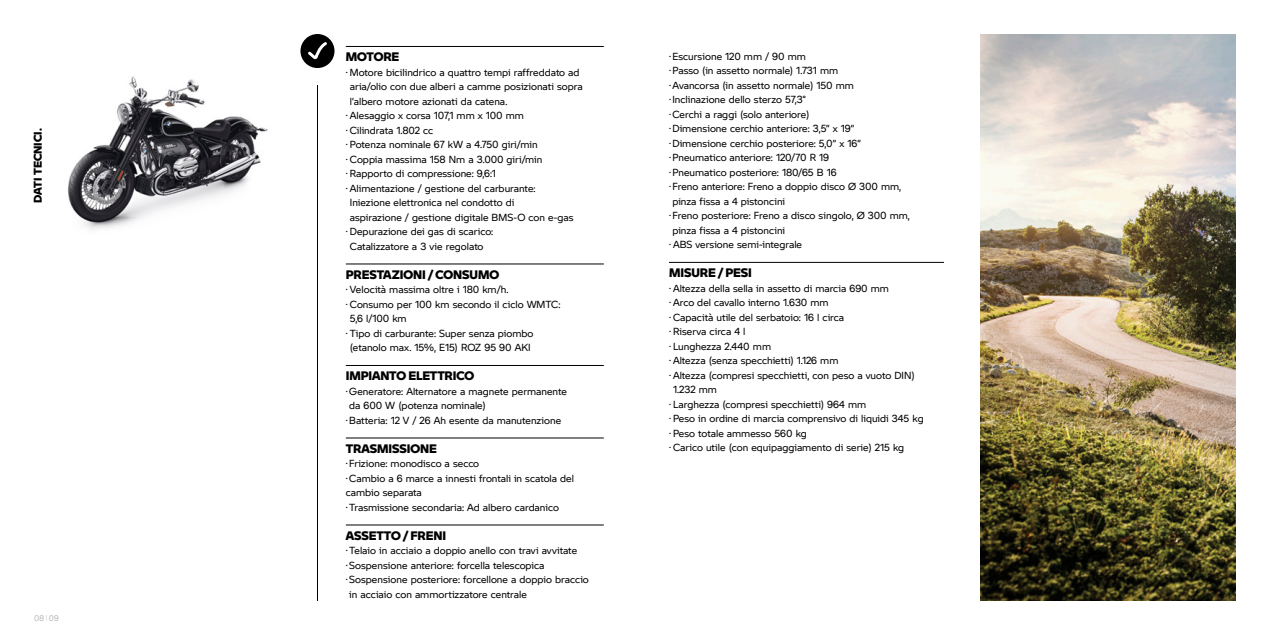
<style>
.page{position:relative;width:1270px;height:635px;background:#fff}
.page>*{position:absolute;margin:0;border:0;box-sizing:border-box;transform-origin:0 0}
.t1{font:800 12px "BMW Motorrad";letter-spacing:-.005em;color:#000}
.t2{font:800 11px "BMW Motorrad";letter-spacing:-.01em;color:#000}
.t3{font:10px/14.5px "BMW Motorrad";color:#000}
.t4{font:8px "BMW Motorrad";color:#bbb}
.s1{font-family:"BMW Type Global Pro";font-weight:300}
</style>
<div class="page">
<img style="left:68px;top:76px;width:200px;height:154px">
<img style="left:981px;top:34px;width:255px;height:567px">
<hr style="left:317px;top:85px;width:1px;height:516px;background:#000">
<div style="left:300px;top:34px;width:34px;height:34px;background:#000;border-radius:50%"></div>
<svg style="left:305px;top:36px;width:25px;height:24px"></svg>
<hr style="left:346px;top:46px;width:258px;height:1px;background:#000">
<hr style="left:346px;top:263px;width:258px;height:1px;background:#000">
<hr style="left:346px;top:365px;width:258px;height:1px;background:#000">
<hr style="left:346px;top:437px;width:258px;height:1px;background:#000">
<hr style="left:346px;top:524px;width:258px;height:1px;background:#000">
<hr style="left:669px;top:262px;width:275px;height:1px;background:#000">
<p class="t2" style="left:29px;top:203px;width:76px;rotate:-90deg">DATI TECNICI.</p>
<p class="t4" style="left:34px;top:612px;width:27px">08<span class="s1">|</span>09</p>
<p class="t1" style="left:346px;top:48px;width:55px">MOTORE</p>
<p class="t3" style="left:346px;top:64px;width:235px">· Motore bicilindrico a quattro tempi raffreddato ad</p>
<p class="t3" style="left:350px;top:79px;width:234px">aria/olio con due alberi a camme posizionati sopra</p>
<p class="t3" style="left:350px;top:93px;width:159px">l’albero motore azionati da catena.</p>
<p class="t3" style="left:346px;top:108px;width:180px">· Alesaggio x corsa 107,1 mm x 100 mm</p>
<p class="t3" style="left:346px;top:122px;width:89px">· Cilindrata 1.802 cc</p>
<p class="t3" style="left:346px;top:137px;width:193px">· Potenza nominale 67 kW a 4.750 giri/min</p>
<p class="t3" style="left:346px;top:151px;width:198px">· Coppia massima 158 Nm a 3.000 giri/min</p>
<p class="t3" style="left:346px;top:166px;width:152px">· Rapporto di compressione: 9,6:1</p>
<p class="t3" style="left:346px;top:180px;width:191px">· Alimentazione / gestione del carburante:</p>
<p class="t3" style="left:350px;top:195px;width:166px">Iniezione elettronica nel condotto di</p>
<p class="t3" style="left:350px;top:209px;width:225px">aspirazione / gestione digitale BMS-O con e-gas</p>
<p class="t3" style="left:346px;top:224px;width:149px">· Depurazione dei gas di scarico:</p>
<p class="t3" style="left:350px;top:238px;width:135px">Catalizzatore a 3 vie regolato</p>
<p class="t1" style="left:346px;top:265px;width:155px">PRESTAZIONI / CONSUMO</p>
<p class="t3" style="left:346px;top:282px;width:164px">· Velocità massima oltre i 180 km/h.</p>
<p class="t3" style="left:346px;top:296px;width:216px">· Consumo per 100 km secondo il ciclo WMTC:</p>
<p class="t3" style="left:350px;top:311px;width:58px">5,6 l/100 km</p>
<p class="t3" style="left:346px;top:325px;width:189px">· Tipo di carburante: Super senza piombo</p>
<p class="t3" style="left:350px;top:340px;width:182px">(etanolo max. 15%, E15) ROZ 95 90 AKI</p>
<p class="t1" style="left:346px;top:367px;width:130px">IMPIANTO ELETTRICO</p>
<p class="t3" style="left:346px;top:383px;width:223px">· Generatore: Alternatore a magnete permanente</p>
<p class="t3" style="left:349px;top:398px;width:138px">da 600 W (potenza nominale)</p>
<p class="t3" style="left:346px;top:412px;width:217px">·Batteria: 12 V / 26 Ah esente da manutenzione</p>
<p class="t1" style="left:346px;top:439px;width:93px">TRASMISSIONE</p>
<p class="t3" style="left:346px;top:456px;width:135px">·Frizione: monodisco a secco</p>
<p class="t3" style="left:346px;top:470px;width:230px">·Cambio a 6 marce a innesti frontali in scatola del cambio separata</p>
<p class="t3" style="left:346px;top:499px;width:215px">·Trasmissione secondaria: Ad albero cardanico</p>
<p class="t1" style="left:346px;top:526px;width:102px">ASSETTO / FRENI</p>
<p class="t3" style="left:346px;top:543px;width:233px">·Telaio in acciaio a doppio anello con travi avvitate</p>
<p class="t3" style="left:346px;top:557px;width:200px">·Sospensione anteriore: forcella telescopica</p>
<p class="t3" style="left:346px;top:572px;width:245px">·Sospensione posteriore: forcellone a doppio braccio</p>
<p class="t3" style="left:349px;top:586px;width:179px">in acciaio con ammortizzatore centrale</p>
<p class="t3" style="left:669px;top:48px;width:138px">·Escursione 120 mm / 90 mm</p>
<p class="t3" style="left:669px;top:63px;width:171px">·Passo (in assetto normale) 1.731 mm</p>
<p class="t3" style="left:669px;top:77px;width:187px">·Avancorsa (in assetto normale) 150 mm</p>
<p class="t3" style="left:669px;top:92px;width:139px">· Inclinazione dello sterzo 57,3°</p>
<p class="t3" style="left:669px;top:106px;width:142px">·Cerchi a raggi (solo anteriore)</p>
<p class="t3" style="left:669px;top:121px;width:187px">·Dimensione cerchio anteriore: 3,5” x 19”</p>
<p class="t3" style="left:669px;top:135px;width:193px">·Dimensione cerchio posteriore: 5,0” x 16”</p>
<p class="t3" style="left:669px;top:150px;width:162px">·Pneumatico anteriore: 120/70 R 19</p>
<p class="t3" style="left:669px;top:164px;width:169px">·Pneumatico posteriore: 180/65 B 16</p>
<p class="t3" style="left:669px;top:179px;width:234px">·Freno anteriore: Freno a doppio disco Ø 300 mm,</p>
<p class="t3" style="left:672px;top:193px;width:114px">pinza fissa a 4 pistoncini</p>
<p class="t3" style="left:669px;top:208px;width:242px">·Freno posteriore: Freno a disco singolo, Ø 300 mm,</p>
<p class="t3" style="left:672px;top:222px;width:114px">pinza fissa a 4 pistoncini</p>
<p class="t3" style="left:669px;top:237px;width:135px">· ABS versione semi-integrale</p>
<p class="t1" style="left:669px;top:264px;width:84px">MISURE / PESI</p>
<p class="t3" style="left:669px;top:280px;width:221px">· Altezza della sella in assetto di marcia 690 mm</p>
<p class="t3" style="left:669px;top:295px;width:161px">· Arco del cavallo interno 1.630 mm</p>
<p class="t3" style="left:669px;top:309px;width:177px">· Capacità utile del serbatoio: 16 l circa</p>
<p class="t3" style="left:669px;top:324px;width:78px">· Riserva circa 4 l</p>
<p class="t3" style="left:669px;top:338px;width:104px">· Lunghezza 2.440 mm</p>
<p class="t3" style="left:669px;top:353px;width:171px">· Altezza (senza specchietti) 1.126 mm</p>
<p class="t3" style="left:669px;top:367px;width:247px">· Altezza (compresi specchietti, con peso a vuoto DIN)</p>
<p class="t3" style="left:673px;top:382px;width:45px">1.232 mm</p>
<p class="t3" style="left:669px;top:396px;width:199px">· Larghezza (compresi specchietti) 964 mm</p>
<p class="t3" style="left:669px;top:411px;width:256px">· Peso in ordine di marcia comprensivo di liquidi 345 kg</p>
<p class="t3" style="left:669px;top:425px;width:139px">· Peso totale ammesso 560 kg</p>
<p class="t3" style="left:669px;top:440px;width:237px">· Carico utile (con equipaggiamento di serie) 215 kg</p>
</div>
